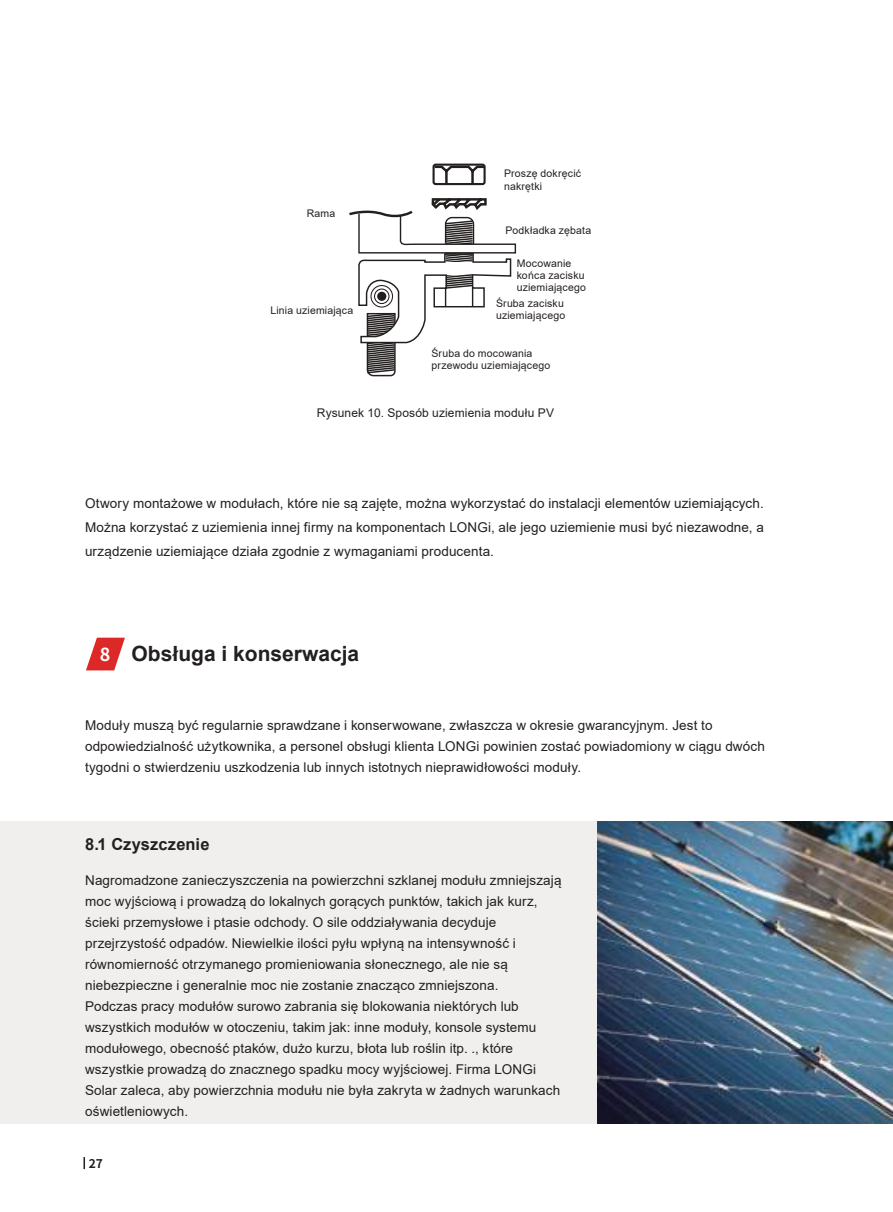
<style>
.page{position:relative;width:893px;height:1212px;background:#fff}
.page>*{position:absolute;margin:0;border:0;box-sizing:border-box;transform-origin:0 0}
.t1{font:700 21px "Arial";color:#241f1f}
.t2{font:700 16.5px "Arial";letter-spacing:.005em;color:#241f1f}
.t3{font:13.5px/21px "Arial";letter-spacing:.01em;color:#241f1f}
.t4{font:12px "Arial";letter-spacing:.01em;color:#241f1f}
.t5{font:700 12px "Source Han Sans CN";color:#241f1f}
.t6{font:10.5px/12px "Arial";letter-spacing:.015em;color:#241f1f}
.s1{font-family:"Source Han Sans CN";font-size:18px;color:#fff}
</style>
<div class="page">
<svg style="left:86px;top:638px;width:39px;height:32px"></svg>
<div style="left:0;top:821px;width:893px;height:302px;background:#f0efee"></div>
<img style="left:597px;top:821px;width:295px;height:302px">
<svg style="left:349px;top:164px;width:168px;height:213px"></svg>
<svg style="left:84px;top:1157px;width:1px;height:12px"></svg>
<p class="t6" style="left:307px;top:207px;width:30px">Rama</p>
<p class="t6" style="left:270px;top:305px;width:84px">Linia uziemiająca</p>
<p class="t6" style="left:504px;top:167px;width:79px;line-height:12.6px">Proszę dokręcić nakrętki</p>
<p class="t6" style="left:505px;top:224px;width:87px">Podkładka zębata</p>
<p class="t6" style="left:517px;top:257px;width:71px">Mocowanie końca zacisku uziemiającego</p>
<p class="t6" style="left:496px;top:298px;width:71px">Śruba zacisku uziemiającego</p>
<p class="t6" style="left:431px;top:347px;width:120px">Śruba do mocowania przewodu uziemiającego</p>
<p class="t4" style="left:317px;top:404px;width:239px">Rysunek 10. Sposób uziemienia modułu PV</p>
<p class="t3" style="left:85px;top:491px;width:680px;line-height:24px;text-align:justify">Otwory montażowe w modułach, które nie są zajęte, można wykorzystać do instalacji elementów uziemiających.<br>Można korzystać z uziemienia innej firmy na komponentach LONGi, ale jego uziemienie musi być niezawodne, a urządzenie uziemiające działa zgodnie z wymaganiami producenta.</p>
<h1 class="t1" style="left:100px;top:639px;width:261px"><span class="s1">8</span> Obsługa i konserwacja</h1>
<p class="t3" style="left:85px;top:715px;width:681px">Moduły muszą być regularnie sprawdzane i konserwowane, zwłaszcza w okresie gwarancyjnym. Jest to odpowiedzialność użytkownika, a personel obsługi klienta LONGi powinien zostać powiadomiony w ciągu dwóch tygodni o stwierdzeniu uszkodzenia lub innych istotnych nieprawidłowości moduły.</p>
<p class="t2" style="left:85px;top:833px;width:126px">8.1 Czyszczenie</p>
<p class="t3" style="left:85px;top:869px;width:478px">Nagromadzone zanieczyszczenia na powierzchni szklanej modułu zmniejszają moc wyjściową i prowadzą do lokalnych gorących punktów, takich jak kurz, ścieki przemysłowe i ptasie odchody. O sile oddziaływania decyduje przejrzystość odpadów. Niewielkie ilości pyłu wpłyną na intensywność i równomierność otrzymanego promieniowania słonecznego, ale nie są niebezpieczne i generalnie moc nie zostanie znacząco zmniejszona.<br>Podczas pracy modułów surowo zabrania się blokowania niektórych lub wszystkich modułów w otoczeniu, takim jak: inne moduły, konsole systemu modułowego, obecność ptaków, dużo kurzu, błota lub roślin itp. ., które wszystkie prowadzą do znacznego spadku mocy wyjściowej. Firma LONGi Solar zaleca, aby powierzchnia modułu nie była zakryta w żadnych warunkach oświetleniowych.</p>
<p class="t5" style="left:89px;top:1157px;width:16px">27</p>
</div>
